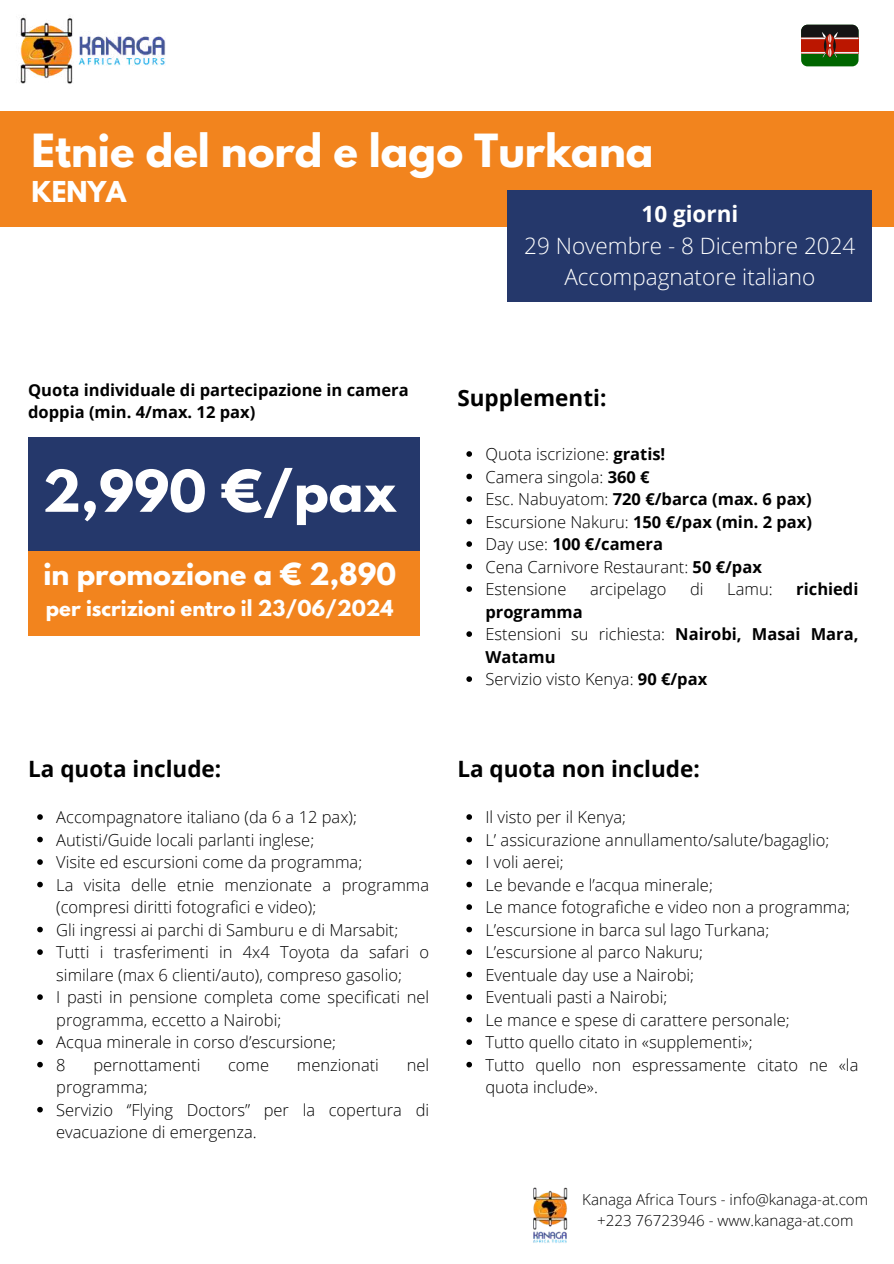
<style>
.page{position:relative;width:894px;height:1264px;background:#fff}
.page>*{position:absolute;margin:0;border:0;box-sizing:border-box;transform-origin:0 0}
.t1{font:700 51px "League Spartan";color:#fff}
.t2{font:700 40.5px "League Spartan";color:#fff}
.t3{font:700 27px "League Spartan";color:#fff}
.t4{font:700 25.5px "League Spartan";color:#fff}
.t5{font:300 22.5px/31.5px "Open Sans";color:#fff;text-align:center}
.t6{font:700 22.5px "Open Sans";color:#000}
.t7{font:700 22.5px "Open Sans";color:#fff}
.t8{font:700 19.5px "League Spartan";color:#fff}
.t9{font:300 16.5px/22.5px "Open Sans";color:#000}
.t10{font:700 16.5px/22.5px "Open Sans";color:#000}
.t11{font:300 15.15px/21px "Open Sans";color:#000;text-align:center}
.s1{font-weight:700}
</style>
<div class="page">
<img style="left:20px;top:16px;width:146px;height:68px">
<img style="left:533px;top:1187px;width:35px;height:56px">
<div style="left:28px;top:438px;width:391px;height:113px;background:#25386b"></div>
<div style="left:0;top:111px;width:893px;height:115px;background:#f2841e"></div>
<div style="left:507px;top:190px;width:364px;height:111px;background:#25386b"></div>
<div style="left:28px;top:551px;width:391px;height:84px;background:#f2841e"></div>
<div style="left:800px;top:25px;width:58px;height:41px;background:#060;border-radius:6px"></div>
<svg style="left:800px;top:25px;width:58px;height:33px;background:#703b27"></svg>
<svg style="left:37px;top:814px;width:6px;height:5px"></svg>
<svg style="left:37px;top:836px;width:6px;height:6px"></svg>
<svg style="left:37px;top:859px;width:6px;height:5px"></svg>
<svg style="left:37px;top:881px;width:6px;height:6px"></svg>
<svg style="left:37px;top:926px;width:6px;height:6px"></svg>
<svg style="left:37px;top:949px;width:6px;height:5px"></svg>
<svg style="left:37px;top:994px;width:6px;height:5px"></svg>
<svg style="left:37px;top:1039px;width:6px;height:5px"></svg>
<svg style="left:37px;top:1061px;width:6px;height:6px"></svg>
<svg style="left:37px;top:1106px;width:6px;height:6px"></svg>
<svg style="left:466px;top:814px;width:6px;height:5px"></svg>
<svg style="left:466px;top:836px;width:6px;height:6px"></svg>
<svg style="left:466px;top:859px;width:6px;height:5px"></svg>
<svg style="left:466px;top:881px;width:6px;height:6px"></svg>
<svg style="left:466px;top:904px;width:6px;height:5px"></svg>
<svg style="left:466px;top:926px;width:6px;height:6px"></svg>
<svg style="left:466px;top:949px;width:6px;height:5px"></svg>
<svg style="left:466px;top:971px;width:6px;height:6px"></svg>
<svg style="left:466px;top:994px;width:6px;height:5px"></svg>
<svg style="left:466px;top:1016px;width:6px;height:6px"></svg>
<svg style="left:466px;top:1039px;width:6px;height:5px"></svg>
<svg style="left:466px;top:1061px;width:6px;height:6px"></svg>
<svg style="left:466px;top:451px;width:6px;height:6px"></svg>
<svg style="left:466px;top:473px;width:6px;height:6px"></svg>
<svg style="left:466px;top:496px;width:6px;height:6px"></svg>
<svg style="left:466px;top:518px;width:6px;height:6px"></svg>
<svg style="left:466px;top:541px;width:6px;height:6px"></svg>
<svg style="left:466px;top:563px;width:6px;height:6px"></svg>
<svg style="left:466px;top:586px;width:6px;height:6px"></svg>
<svg style="left:466px;top:631px;width:6px;height:6px"></svg>
<svg style="left:466px;top:676px;width:6px;height:6px"></svg>
<h2 class="t2" style="left:32px;top:131px;width:623px">Etnie del nord e lago Turkana</h2>
<h3 class="t7" style="left:641px;top:198px;width:98px">10 giorni</h3>
<h3 class="t5" style="left:524px;top:229px;width:332px">29 Novembre - 8 Dicembre 2024<br>Accompagnatore italiano</h3>
<h3 class="t4" style="left:32px;top:179px;width:96px">KENYA</h3>
<p class="t10" style="left:28px;top:378px;width:382px">Quota individuale di partecipazione in camera doppia (min. 4/max. 12 pax)</p>
<h1 class="t1" style="left:43px;top:466px;width:356px">2,990 €/pax</h1>
<h3 class="t3" style="left:43px;top:561px;width:354px">in promozione a € 2,890</h3>
<p class="t8" style="left:46px;top:598px;width:349px">per iscrizioni entro il 23/06/2024</p>
<h3 class="t6" style="left:28px;top:753px;width:194px">La quota include:</h3>
<p class="t9" style="left:56px;top:805px;width:374px">Accompagnatore italiano (da 6 a 12 pax); Autisti/Guide locali parlanti inglese;<br>Visite ed escursioni come da programma;<br>La visita delle etnie menzionate a programma (compresi diritti fotografici e video);<br>Gli ingressi ai parchi di Samburu e di Marsabit; Tutti i trasferimenti in 4x4 Toyota da safari o similare (max 6 clienti/auto), compreso gasolio;<br>I pasti in pensione completa come specificati nel programma, eccetto a Nairobi;<br>Acqua minerale in corso d’escursione;<br>8</p>
<p class="t9" style="left:93px;top:1053px;width:109px">pernottamenti</p>
<p class="t9" style="left:228px;top:1053px;width:43px">come</p>
<p class="t9" style="left:297px;top:1053px;width:84px">menzionati</p>
<p class="t9" style="left:406px;top:1053px;width:24px">nel</p>
<p class="t9" style="left:56px;top:1075px;width:374px">programma;<br>Servizio ‘’Flying Doctors’’ per la copertura di evacuazione di emergenza.</p>
<h3 class="t6" style="left:457px;top:382px;width:150px">Supplementi:</h3>
<p class="t9" style="left:485px;top:442px;width:328px">Quota iscrizione: <span class="s1">gratis!<br></span>Camera singola: <span class="s1">360 €<br></span>Esc. Nabuyatom: <span class="s1">720 €/barca (max. 6 pax)<br></span>Escursione Nakuru: <span class="s1">150 €/pax (min. 2 pax)<br></span>Day use: <span class="s1">100 €/camera<br></span>Cena Carnivore Restaurant: <span class="s1">50 €/pax<br></span>Estensione</p>
<p class="t9" style="left:590px;top:577px;width:78px">arcipelago</p>
<p class="t9" style="left:689px;top:577px;width:15px">di</p>
<p class="t9" style="left:727px;top:577px;width:47px">Lamu:</p>
<p class="t10" style="left:796px;top:577px;width:64px">richiedi</p>
<p class="t9" style="left:485px;top:600px;width:374px"><span class="s1">programma<br></span>Estensioni su richiesta: <span class="s1">Nairobi, Masai Mara,<br>Watamu<br></span>Servizio visto Kenya: <span class="s1">90 €/pax</span></p>
<h3 class="t6" style="left:457px;top:753px;width:244px">La quota non include:</h3>
<p class="t9" style="left:485px;top:805px;width:374px">Il visto per il Kenya;<br>L’ assicurazione annullamento/salute/bagaglio;<br>I voli aerei;<br>Le bevande e l’acqua minerale;<br>Le mance fotografiche e video non a programma; L’escursione in barca sul lago Turkana; L’escursione al parco Nakuru;<br>Eventuale day use a Nairobi;<br>Eventuali pasti a Nairobi;<br>Le mance e spese di carattere personale;<br>Tutto quello citato in «supplementi»;<br>Tutto quello non espressamente citato ne «la quota include».</p>
<p class="t11" style="left:582px;top:1188px;width:287px">Kanaga Africa Tours - info@kanaga-at.com +223 76723946 - www.kanaga-at.com</p>
</div>
